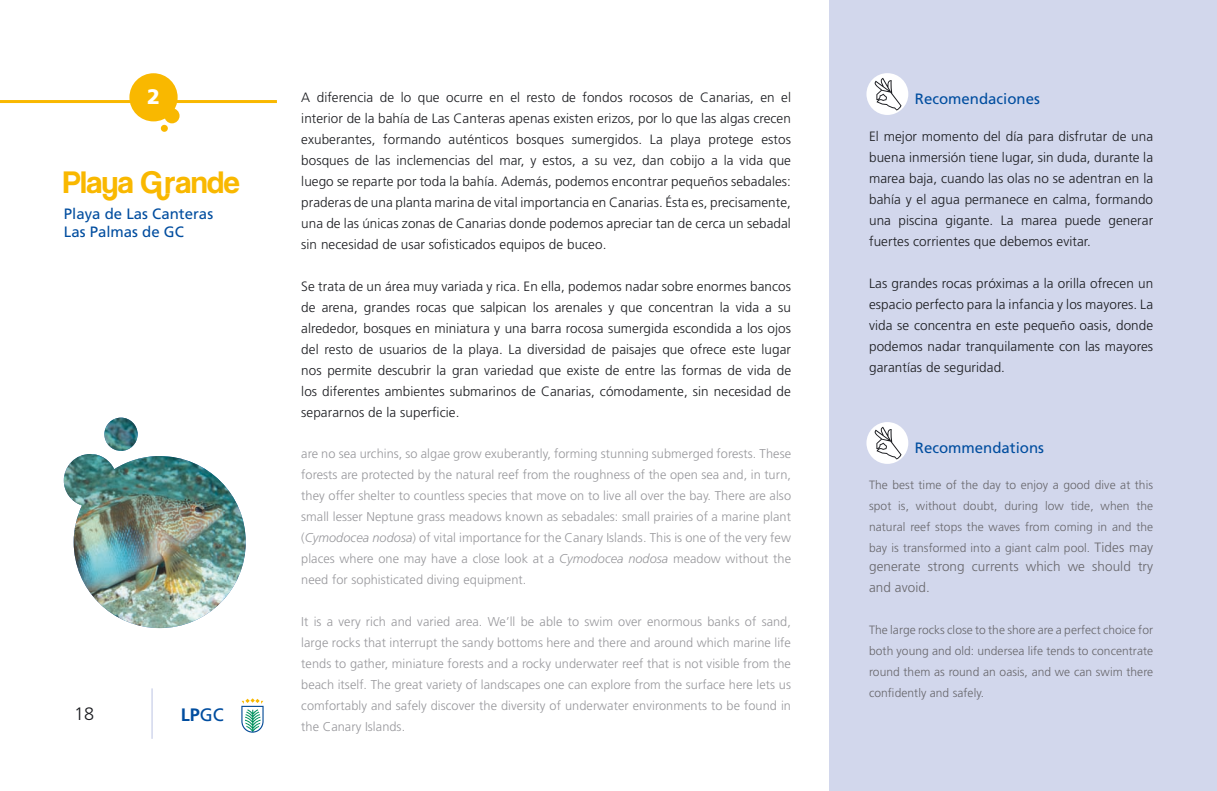
<style>
.page{position:relative;width:1217px;height:791px;background:#fff}
.page>*{position:absolute;margin:0;border:0;box-sizing:border-box;transform-origin:0 0}
.t1{font:30px "Coolvetica";color:#f9b800}
.t2{font:900 21px "Frutiger";color:#fff}
.t3{font:700 18px "Frutiger";color:#004d9f}
.t4{font:300 18px "Frutiger";color:#1b1c20}
.t5{font:15px/18px "Frutiger";color:#004d9f}
.t6{font:300 13.5px/21px "Frutiger";letter-spacing:.005em;color:#1b1c20;text-align:justify}
.t7{font:300 13.5px/21px "Frutiger";letter-spacing:.005em;color:#68676c}
.t8{font:300 12.75px/21px "Frutiger";letter-spacing:.005em;color:#98989c;text-align:justify}
.t9{font:300 12px/21px "Frutiger";letter-spacing:.005em;color:#68676c;text-align:justify}
.s1{font-weight:400}
.s2{font-style:italic}
.s3{font-size:13.5px}
</style>
<div class="page">
<div style="left:829px;top:0;width:387px;height:791px;background:#d2d7ec"></div>
<hr style="left:0;top:100px;width:277px;height:3px;background:#f9b800">
<hr style="left:151px;top:688px;width:2px;height:51px;background:#d2d7ec">
<svg style="left:241px;top:698px;width:22px;height:35px"></svg>
<div style="left:129px;top:73px;width:48px;height:48px;background:#f9b800;border-radius:50%"></div>
<div style="left:161px;top:125px;width:7px;height:7px;background:#f9b800;border-radius:50%"></div>
<div style="left:164px;top:108px;width:15px;height:15px;background:#f9b800;border-radius:50%"></div>
<img style="left:64px;top:418px;width:182px;height:210px">
<div style="left:866px;top:73px;width:42px;height:42px;background:#fff;border-radius:50%"></div>
<svg style="left:874px;top:78px;width:27px;height:32px"></svg>
<div style="left:866px;top:422px;width:42px;height:42px;background:#fff;border-radius:50%"></div>
<svg style="left:874px;top:427px;width:27px;height:32px"></svg>
<h2 class="t2" style="left:147px;top:84px;width:14px">2</h2>
<h1 class="t1" style="left:64px;top:166px;width:177px">Playa Grande</h1>
<p class="t5" style="left:64px;top:205px;width:151px">Playa de Las Canteras<br>Las Palmas de GC</p>
<h3 class="t4" style="left:74px;top:704px;width:22px">18</h3>
<h3 class="t3" style="left:181px;top:704px;width:45px">LP<span class="s1">GC</span></h3>
<p class="t6" style="left:301px;top:87px;width:491px">A diferencia de lo que ocurre en el resto de fondos rocosos de Canarias, en el interior de la bahía de Las Canteras apenas existen erizos, por lo que las algas crecen exuberantes, formando auténticos bosques sumergidos. La playa protege estos bosques de las inclemencias del mar, y estos, a su vez, dan cobijo a la vida que luego se reparte por toda la bahía. Además, podemos encontrar pequeños sebadales: praderas de una planta marina de vital importancia en Canarias. Ésta es, precisamente, una de las únicas zonas de Canarias donde podemos apreciar tan de cerca un sebadal sin necesidad de usar sofisticados equipos de buceo.</p>
<p class="t6" style="left:301px;top:276px;width:491px">Se trata de un área muy variada y rica. En ella, podemos nadar sobre enormes bancos de arena, grandes rocas que salpican los arenales y que concentran la vida a su alrededor, bosques en miniatura y una barra rocosa sumergida escondida a los ojos del resto de usuarios de la playa. La diversidad de paisajes que ofrece este lugar nos permite descubrir la gran variedad que existe de entre las formas de vida de los diferentes ambientes submarinos de Canarias, cómodamente, sin necesidad de separarnos de la superficie.</p>
<p class="t8" style="left:301px;top:443px;width:491px">are no sea urchins, so algae grow exuberantly, forming stunning submerged forests. These forests are protected by the natural reef from the roughness of the open sea and, in turn, they offer shelter to countless species that move on to live all over the bay. There are also small lesser Neptune grass meadows known as sebadales: small prairies of a marine plant (<span class="s2">Cymodocea nodosa</span>) of vital importance for the Canary Islands. This is one of the very few places where one may have a close look at a <span class="s2">Cymodocea nodosa</span> meadow without the need for sophisticated diving equipment.</p>
<p class="t8" style="left:301px;top:611px;width:491px">It is a very rich and varied area. We’ll be able to swim over enormous banks of sand, large rocks that interrupt the sandy bottoms here and there and around which marine life tends to gather, miniature forests and a rocky underwater reef that is not visible from the beach itself. The great variety of landscapes one can explore from the surface here lets us comfortably and safely discover the diversity of underwater environments to be found in the Canary Islands.</p>
<p class="t5" style="left:914px;top:90px;width:127px">Recomendaciones</p>
<p class="t6" style="left:868px;top:126px;width:285px">El mejor momento del día para disfrutar de una buena inmersión tiene lugar, sin duda, durante la marea baja, cuando las olas no se adentran en la bahía y el agua permanece en calma, formando una piscina gigante. La marea puede generar fuertes corrientes que debemos evitar.</p>
<p class="t6" style="left:868px;top:273px;width:285px">Las grandes rocas próximas a la orilla ofrecen un espacio perfecto para la infancia y los mayores. La vida se concentra en este pequeño oasis, donde podemos nadar tranquilamente con las mayores garantías de seguridad.</p>
<p class="t5" style="left:914px;top:438px;width:131px">Recommendations</p>
<p class="t9" style="left:868px;top:474px;width:285px">The best time of the day to enjoy a good dive at this spot is, without doubt, during low tide, when the natural reef stops the waves from coming in and the bay is transformed into a giant calm pool. <span class="s3">Tides may</span></p>
<p class="t7" style="left:868px;top:556px;width:285px">generate strong currents which we should try and avoid.</p>
<p class="t9" style="left:868px;top:620px;width:285px">The large rocks close to the shore are a perfect choice for both young and old: undersea life tends to concentrate round them as round an oasis, and we can swim there confidently and safely.</p>
</div>
